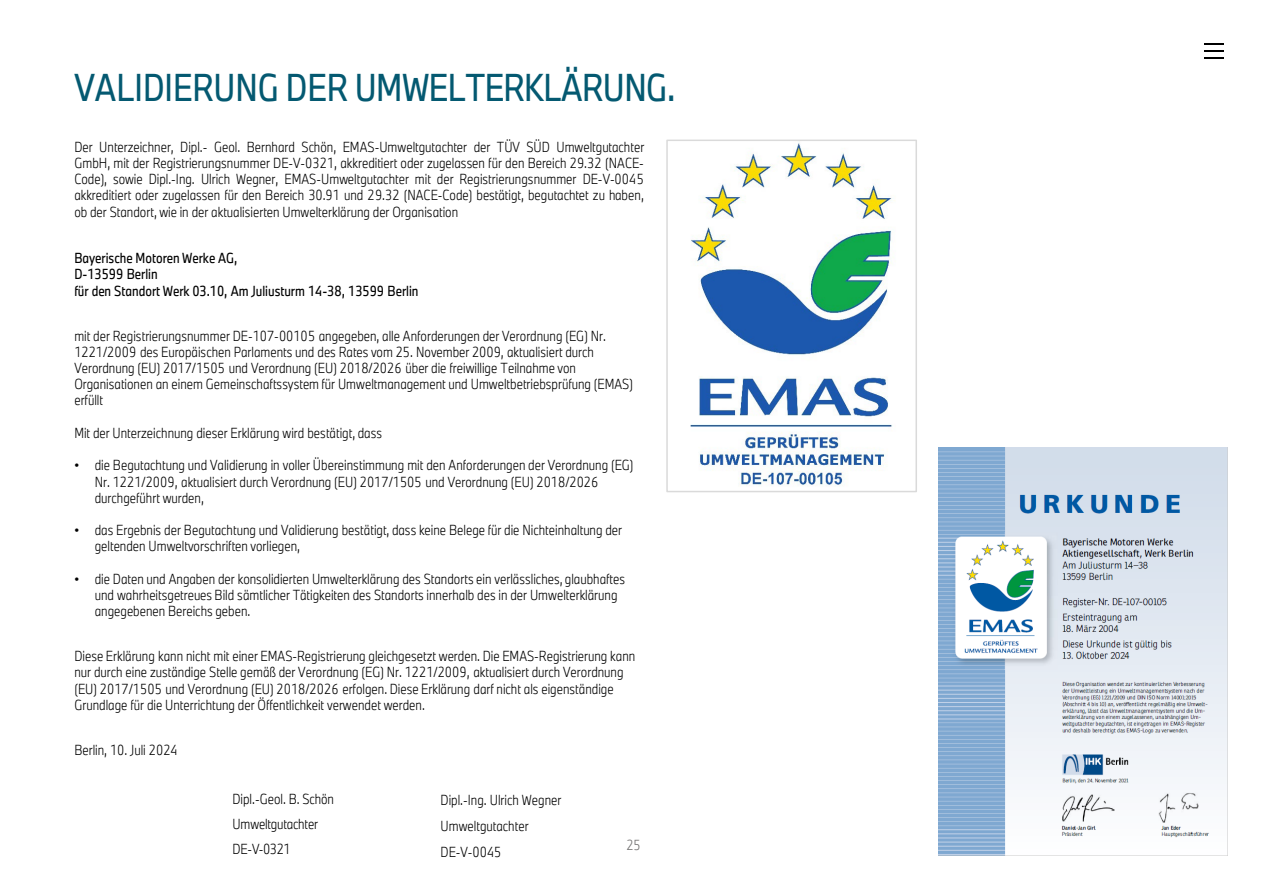
<style>
.page{position:relative;width:1264px;height:894px;background:#fff}
.page>*{position:absolute;margin:0;border:0;box-sizing:border-box;transform-origin:0 0}
.t1{font:36px "BMW Group TN Condensed";letter-spacing:-.01em;color:#045971}
.t2{font:300 13.5px/16.2px "BMW Group TN Condensed";color:#000}
.t3{font:13.5px "BMW Group TN Condensed";letter-spacing:-.005em;color:#000}
.t4{font:300 13.5px "BMW Group TN Condensed";color:#706f6f}
.s1{font-family:"Arial";font-weight:400}
</style>
<div class="page">
<img style="left:690px;top:143px;width:205px;height:343px">
<div style="left:666px;top:139px;width:250px;height:353px;border:2px solid #dadada"></div>
<hr style="left:1203px;top:50px;width:20px;height:2px;background:#000">
<svg style="left:1204px;top:44px;width:19px;height:1px"></svg>
<svg style="left:1204px;top:57px;width:19px;height:1px"></svg>
<img style="left:938px;top:448px;width:288px;height:407px">
<h2 class="t1" style="left:74px;top:62px;width:602px">VALIDIERUNG DER UMWELTERKLÄRUNG.</h2>
<p class="t2" style="left:74px;top:138px;width:571px;text-align:justify">Der Unterzeichner, Dipl.- Geol. Bernhard Schön, EMAS-Umweltgutachter der TÜV SÜD Umweltgutachter GmbH, mit der Registrierungsnummer DE-V-0321, akkreditiert oder zugelassen für den Bereich 29.32 (NACE-Code), sowie Dipl.-Ing. Ulrich Wegner, EMAS-Umweltgutachter mit der Registrierungsnummer DE-V-0045 akkreditiert oder zugelassen für den Bereich 30.91 und 29.32 (NACE-Code) bestätigt, begutachtet zu haben, ob der Standort, wie in der aktualisierten Umwelterklärung der Organisation</p>
<p class="t3" style="left:74px;top:249px;width:164px">Bayerische Motoren Werke AG,</p>
<p class="t3" style="left:74px;top:265px;width:85px">D-13599 Berlin</p>
<p class="t3" style="left:74px;top:281px;width:345px">für den Standort Werk 03.10, Am Juliusturm 14-38, 13599 Berlin</p>
<p class="t2" style="left:74px;top:327px;width:560px">mit der Registrierungsnummer DE-107-00105 angegeben, alle Anforderungen der Verordnung (EG) Nr.<br>1221/2009 des Europäischen Parlaments und des Rates vom 25. November 2009, aktualisiert durch Verordnung (EU) 2017/1505 und Verordnung (EU) 2018/2026 über die freiwillige Teilnahme von Organisationen an einem Gemeinschaftssystem für Umweltmanagement und Umweltbetriebsprüfung (EMAS) erfüllt</p>
<p class="t2" style="left:74px;top:424px;width:309px">Mit der Unterzeichnung dieser Erklärung wird bestätigt, dass</p>
<p class="t2" style="left:95px;top:457px;width:540px;text-indent:-20px"><span class="s1">•</span> die Begutachtung und Validierung in voller Übereinstimmung mit den Anforderungen der Verordnung (EG)<br>Nr. 1221/2009, aktualisiert durch Verordnung (EU) 2017/1505 und Verordnung (EU) 2018/2026 durchgeführt wurden,</p>
<p class="t2" style="left:95px;top:521px;width:529px;text-indent:-20px"><span class="s1">•</span> das Ergebnis der Begutachtung und Validierung bestätigt, dass keine Belege für die Nichteinhaltung der geltenden Umweltvorschriften vorliegen,</p>
<p class="t2" style="left:95px;top:570px;width:532px;text-indent:-20px"><span class="s1">•</span> die Daten und Angaben der konsolidierten Umwelterklärung des Standorts ein verlässliches, glaubhaftes und wahrheitsgetreues Bild sämtlicher Tätigkeiten des Standorts innerhalb des in der Umwelterklärung angegebenen Bereichs geben.</p>
<p class="t2" style="left:74px;top:647px;width:562px">Diese Erklärung kann nicht mit einer EMAS-Registrierung gleichgesetzt werden. Die EMAS-Registrierung kann nur durch eine zuständige Stelle gemäß der Verordnung (EG) Nr. 1221/2009, aktualisiert durch Verordnung (EU) 2017/1505 und Verordnung (EU) 2018/2026 erfolgen. Diese Erklärung darf nicht als eigenständige Grundlage für die Unterrichtung der Öffentlichkeit verwendet werden.</p>
<p class="t2" style="left:74px;top:741px;width:105px">Berlin, 10. Juli 2024</p>
<p class="t2" style="left:232px;top:786px;width:103px;line-height:24.9px">Dipl.-Geol. B. Schön<br>Umweltgutachter<br>DE-V-0321</p>
<p class="t2" style="left:440px;top:791px;width:122px">Dipl.-Ing. Ulrich Wegner</p>
<p class="t2" style="left:440px;top:817px;width:89px">Umweltgutachter</p>
<p class="t2" style="left:440px;top:843px;width:62px">DE-V-0045</p>
<p class="t4" style="left:626px;top:835px;width:16px">25</p>
</div>
